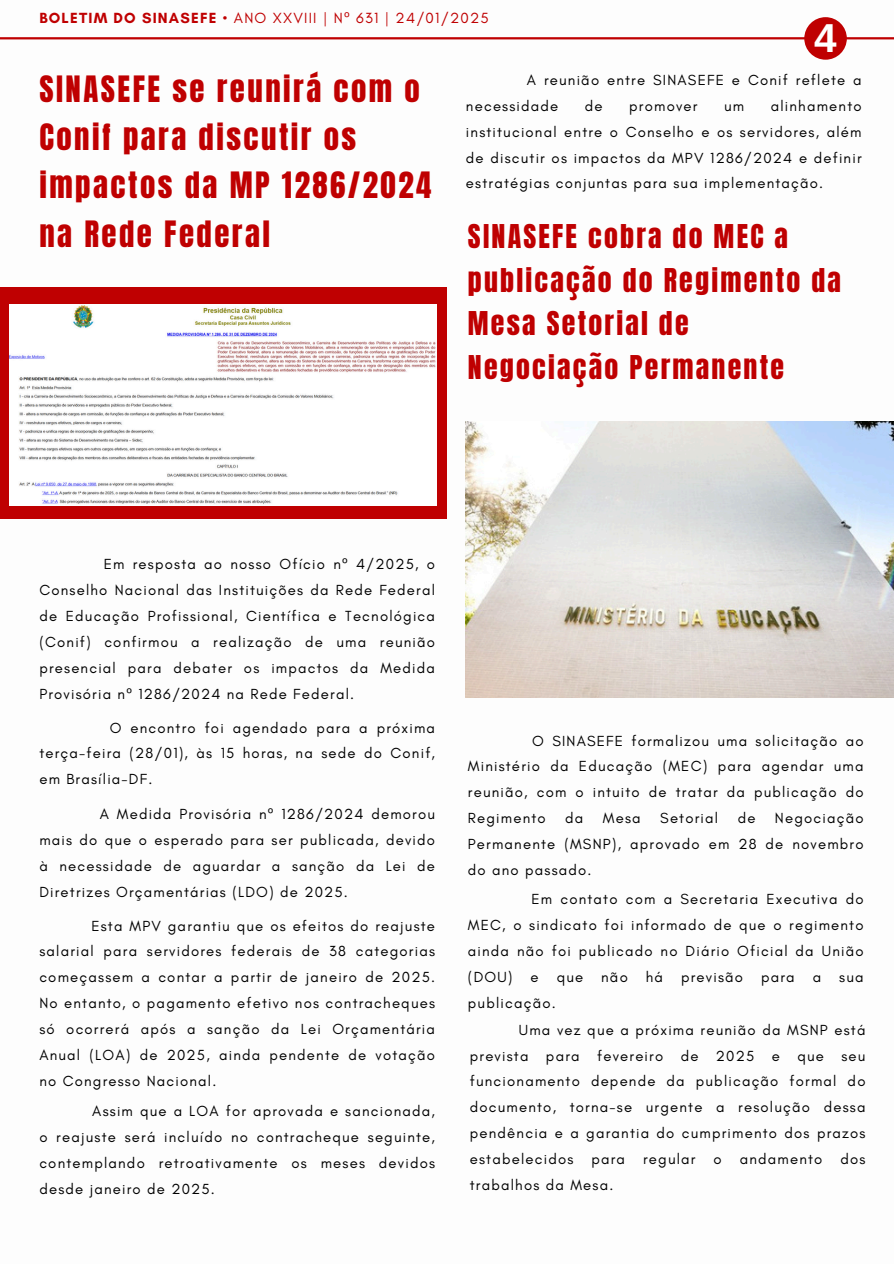
<style>
.page{position:relative;width:894px;height:1264px;background:#fff}
.page>*{position:absolute;margin:0;border:0;box-sizing:border-box;transform-origin:0 0}
.t1{font:700 40.5px "Arimo";color:#fff}
.t2{font:30.9px/48.3px "Anton";letter-spacing:.08em;color:#bf0001}
.t3{font:27.9px/43.3px "Anton";letter-spacing:.08em;color:#bf0001}
.t4{font:15px "Glacial Indifference";letter-spacing:.08em;color:#bf0001}
.t5{font:14.85px/25.8px "Glacial Indifference";letter-spacing:.08em;color:#000;text-align:justify}
.s1{font-weight:700}
.s2{font-family:"Noto Sans"}
</style>
<div class="page">
<hr style="left:0;top:37px;width:893px;height:2px;background:#bf0001">
<div style="left:804px;top:17px;width:42px;height:43px;background:#bf0001;border-radius:50%"></div>
<div style="left:0;top:287px;width:446px;height:232px;background:#bf0001"></div>
<img style="left:10px;top:304px;width:426px;height:202px">
<img style="left:466px;top:421px;width:427px;height:277px">
<p class="t4" style="left:39px;top:9px;width:451px"><span class="s1">BOLETIM DO SINASEFE</span> • ANO XXVIII | N<span class="s2">º</span> 631 | 24/01/2025</p>
<h2 class="t1" style="left:814px;top:15px;width:24px">4</h2>
<p class="t2" style="left:39px;top:65px;width:393px">SINASEFE se reunirá com o<br>Conif para discutir os impactos da MP 1286/2024 na Rede Federal</p>
<p class="t5" style="left:466px;top:67px;width:397px;text-indent:61px">A reunião entre SINASEFE e Conif reflete a necessidade</p>
<p class="t5" style="left:466px;top:93px;width:397px;text-indent:305px">alinhamento institucional entre o Conselho e os servidores, além de discutir os impactos da MPV 1286/2024 e definir estratégias conjuntas para sua implementação.</p>
<p class="t3" style="left:468px;top:215px;width:374px">SINASEFE cobra do MEC a publicação do Regimento da<br>Mesa Setorial de<br>Negociação Permanente</p>
<p class="t5" style="left:584px;top:93px;width:19px">de</p>
<p class="t5" style="left:629px;top:93px;width:70px">promover</p>
<p class="t5" style="left:724px;top:93px;width:22px">um</p>
<h1 class="t5" style="left:39px;top:551px;width:397px;text-indent:64px">Em resposta ao nosso Ofício n<span class="s2">º</span> 4/2025, o Conselho Nacional das Instituições da Rede Federal de Educação Profissional, Científica e Tecnológica (Conif) confirmou a realização de uma reunião presencial para debater os impactos da Medida Provisória n<span class="s2">º</span> 1286/2024 na Rede Federal.</h1>
<p class="t5" style="left:39px;top:714px;width:397px;text-indent:70px">O encontro foi agendado para a próxima terça-feira (28/01), às 15 horas, na sede do Conif, em Brasília-DF.</p>
<p class="t5" style="left:39px;top:801px;width:397px;text-indent:60px">A Medida Provisória n<span class="s2">º</span> 1286/2024 demorou mais do que o esperado para ser publicada, devido à necessidade de aguardar a sanção da Lei de Diretrizes Orçamentárias (LDO) de 2025.</p>
<p class="t5" style="left:39px;top:912px;width:397px;text-indent:52px">Esta MPV garantiu que os efeitos do reajuste salarial para servidores federais de 38 categorias começassem a contar a partir de janeiro de 2025.<br>No entanto, o pagamento efetivo nos contracheques só ocorrerá após a sanção da Lei Orçamentária Anual (LOA) de 2025, ainda pendente de votação no Congresso Nacional.</p>
<h1 class="t5" style="left:39px;top:1097px;width:397px;text-indent:53px">Assim que a LOA for aprovada e sancionada, o reajuste será incluído no contracheque seguinte, contemplando retroativamente os meses devidos desde janeiro de 2025.</h1>
<p class="t5" style="left:468px;top:727px;width:397px;text-indent:64px">O SINASEFE formalizou uma solicitação ao Ministério da Educação (MEC) para agendar uma reunião, com o intuito de tratar da publicação do Regimento</p>
<p class="t5" style="left:565px;top:805px;width:20px">da</p>
<p class="t5" style="left:602px;top:805px;width:39px">Mesa</p>
<p class="t5" style="left:660px;top:805px;width:59px">Setorial</p>
<p class="t5" style="left:737px;top:805px;width:19px">de</p>
<p class="t5" style="left:468px;top:805px;width:397px;text-indent:307px">Negociação Permanente (MSNP), aprovado em 28 de novembro do ano passado.</p>
<p class="t5" style="left:468px;top:886px;width:397px;text-indent:63px">Em contato com a Secretaria Executiva do MEC, o sindicato foi informado de que o regimento ainda não foi publicado no Diário Oficial da União (DOU) e que não há previsão para a sua publicação.</p>
<p class="t5" style="left:469px;top:1016px;width:397px;text-indent:49px">Uma vez que a próxima reunião da MSNP está prevista para fevereiro de 2025 e que seu funcionamento depende da publicação formal do documento, torna-se urgente a resolução dessa pendência e a garantia do cumprimento dos prazos estabelecidos para regular o andamento dos trabalhos da Mesa.</p>
</div>
